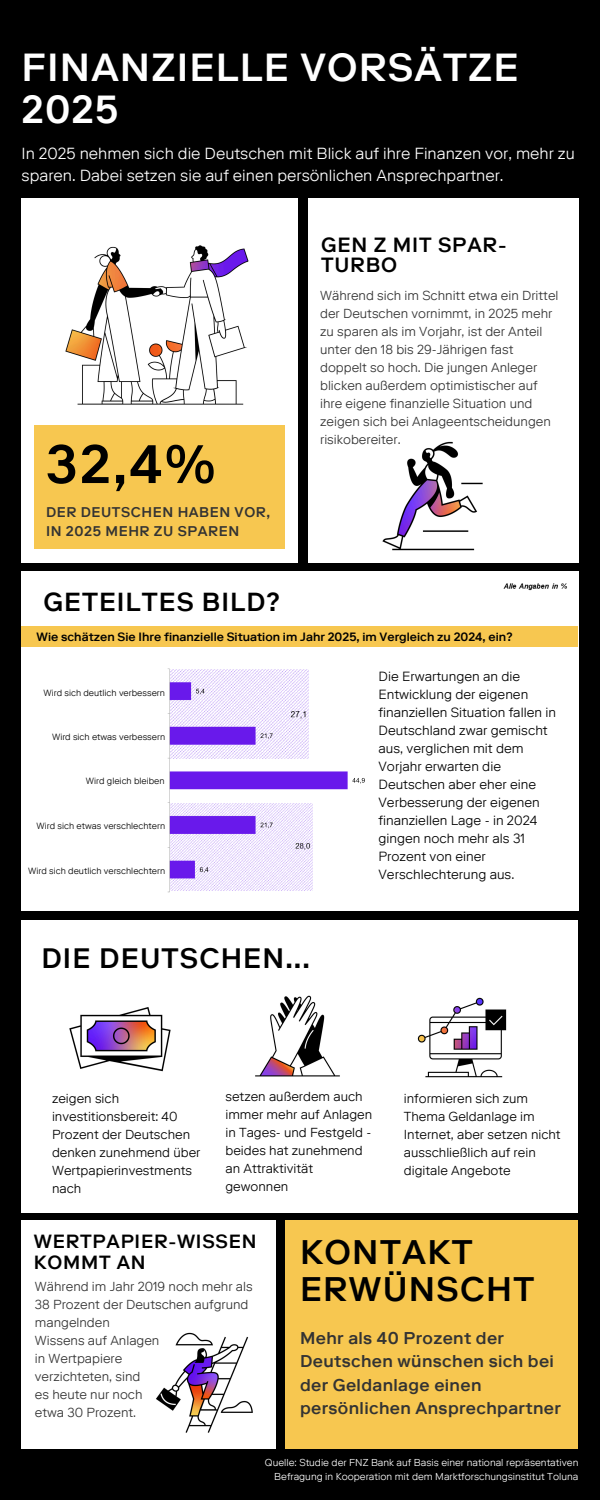
<style>
.page{position:relative;width:600px;height:1500px;background:#000}
.page>*{position:absolute;margin:0;border:0;box-sizing:border-box;transform-origin:0 0}
.t1{font:500 54px "Riforma LLTT";color:#000}
.t2{font:500 39px/42.8px "Riforma LLTT";letter-spacing:.03em;color:#fff}
.t3{font:500 33.9px/37.2px "Riforma LLTT";letter-spacing:.04em;color:#000}
.t4{font:500 28px "Riforma LLTT";letter-spacing:.04em;color:#000}
.t5{font:500 26px "Riforma LLTT";letter-spacing:.04em;color:#000}
.t6{font:500 20.5px/19.7px "Riforma LLTT";letter-spacing:.04em;color:#000}
.t7{font:500 19px/20.2px "Riforma LLTT";letter-spacing:.04em;color:#000}
.t8{font:500 17px/23.2px "Riforma LLTT";letter-spacing:.02em;color:#333}
.t9{font:300 16px/21.8px "Riforma LLTT";color:#fff}
.t10{font:500 14px/19.5px "Riforma LLTT";letter-spacing:.04em;color:#333}
.t11{font:300 13.3px/18px "Riforma LLTT";color:#000}
.t12{font:300 13px/18px "Riforma LLTT";color:#333}
.t13{font:300 13px/18px "Riforma LLTT";color:#000}
.t14{font:500 12px "Riforma LLTT";color:#000}
.t15{font:300 10px/13.5px "Riforma LLTT";color:#fff;text-align:right}
.t16{font:300 9px "Riforma LLTT";color:#000}
</style>
<div class="page">
<div style="left:22px;top:198px;width:276px;height:364px;background:#fff"></div>
<div style="left:34px;top:426px;width:250px;height:123px;background:#f7c750"></div>
<div style="left:22px;top:572px;width:556px;height:339px;background:#fff"></div>
<div style="left:308px;top:198px;width:270px;height:364px;background:#fff"></div>
<div style="left:22px;top:920px;width:556px;height:292px;background:#fff"></div>
<div style="left:22px;top:1220px;width:254px;height:229px;background:#fff"></div>
<img style="left:382px;top:441px;width:101px;height:110px">
<img style="left:417px;top:997px;width:90px;height:81px">
<div style="left:286px;top:1220px;width:292px;height:229px;background:#f7c750"></div>
<img style="left:65px;top:245px;width:184px;height:160px">
<img style="left:255px;top:995px;width:85px;height:82px">
<img style="left:69px;top:1007px;width:102px;height:65px">
<img style="left:167px;top:668px;width:198px;height:225px">
<img style="left:503px;top:583px;width:64px;height:8px">
<img style="left:156px;top:1332px;width:97px;height:101px">
<div style="left:21px;top:627px;width:557px;height:20px;background:#f7c750"></div>
<h2 class="t2" style="left:22px;top:46px;width:499px">FINANZIELLE VORSÄTZE<br>2025</h2>
<p class="t9" style="left:22px;top:143px;width:555px">In 2025 nehmen sich die Deutschen mit Blick auf ihre Finanzen vor, mehr zu sparen. Dabei setzen sie auf einen persönlichen Ansprechpartner.</p>
<p class="t1" style="left:46px;top:432px;width:171px">32,4%</p>
<h1 class="t10" style="left:46px;top:502px;width:226px">DER DEUTSCHEN HABEN VOR,<br>IN 2025 MEHR ZU SPAREN</h1>
<h4 class="t5" style="left:43px;top:586px;width:238px">GETEILTES BILD?</h4>
<p class="t6" style="left:321px;top:235px;width:187px">GEN Z MIT SPAR-<br>TURBO</p>
<h5 class="t12" style="left:320px;top:286px;width:240px">Während sich im Schnitt etwa ein Drittel der Deutschen vornimmt, in 2025 mehr zu sparen als im Vorjahr, ist der Anteil unter den 18 bis 29-Jährigen fast doppelt so hoch. Die jungen Anleger blicken außerdem optimistischer auf ihre eigene finanzielle Situation und zeigen sich bei Anlageentscheidungen risikobereiter.</h5>
<p class="t14" style="left:37px;top:630px;width:477px">Wie schätzen Sie Ihre finanzielle Situation im Jahr 2025, im Vergleich zu 2024, ein?</p>
<h5 class="t16" style="left:43px;top:688px;width:123px">Wird sich deutlich verbessern</h5>
<p class="t16" style="left:52px;top:732px;width:115px">Wird sich etwas verbessern</p>
<p class="t16" style="left:86px;top:775px;width:80px">Wird gleich bleiben</p>
<p class="t16" style="left:37px;top:820px;width:130px">Wird sich etwas verschlechtern</p>
<p class="t16" style="left:28px;top:865px;width:138px">Wird sich deutlich verschlechtern</p>
<p class="t4" style="left:41px;top:942px;width:270px">DIE DEUTSCHEN...</p>
<p class="t11" style="left:379px;top:667px;width:179px">Die Erwartungen an die<br>Entwicklung der eigenen finanziellen Situation fallen in<br>Deutschland zwar gemischt aus, verglichen mit dem<br>Vorjahr erwarten die<br>Deutschen aber eher eine</p>
<p class="t11" style="left:379px;top:793px;width:163px">Verbesserung der eigenen finanziellen Lage - in 2024 gingen noch mehr als 31<br>Prozent von einer<br>Verschlechterung aus.</p>
<p class="t13" style="left:52px;top:1090px;width:150px">zeigen sich investitionsbereit: 40<br>Prozent der Deutschen denken zunehmend über<br>Wertpapierinvestments nach</p>
<p class="t13" style="left:225px;top:1087px;width:148px">setzen außerdem auch immer mehr auf Anlagen in Tages- und Festgeld - beides hat zunehmend an Attraktivität gewonnen</p>
<p class="t13" style="left:404px;top:1090px;width:158px">informieren sich zum<br>Thema Geldanlage im<br>Internet, aber setzen nicht ausschließlich auf rein digitale Angebote</p>
<p class="t7" style="left:34px;top:1232px;width:224px">WERTPAPIER-WISSEN<br>KOMMT AN</p>
<p class="t12" style="left:35px;top:1278px;width:219px">Während im Jahr 2019 noch mehr als<br>38 Prozent der Deutschen aufgrund mangelnden</p>
<p class="t12" style="left:35px;top:1332px;width:126px">Wissens auf Anlagen</p>
<p class="t12" style="left:35px;top:1350px;width:89px">in Wertpapiere</p>
<p class="t12" style="left:35px;top:1368px;width:107px">verzichteten, sind</p>
<p class="t12" style="left:35px;top:1386px;width:109px">es heute nur noch</p>
<h4 class="t12" style="left:35px;top:1404px;width:103px">etwa 30 Prozent.</h4>
<p class="t3" style="left:300px;top:1233px;width:236px">KONTAKT<br>ERWÜNSCHT</p>
<p class="t8" style="left:300px;top:1327px;width:262px">Mehr als 40 Prozent der<br>Deutschen wünschen sich bei der Geldanlage einen persönlichen Ansprechpartner</p>
<p class="t15" style="left:265px;top:1456px;width:315px">Quelle: Studie der FNZ Bank auf Basis einer national repräsentativen<br>Befragung in Kooperation mit dem Marktforschungsinstitut Toluna</p>
</div>
